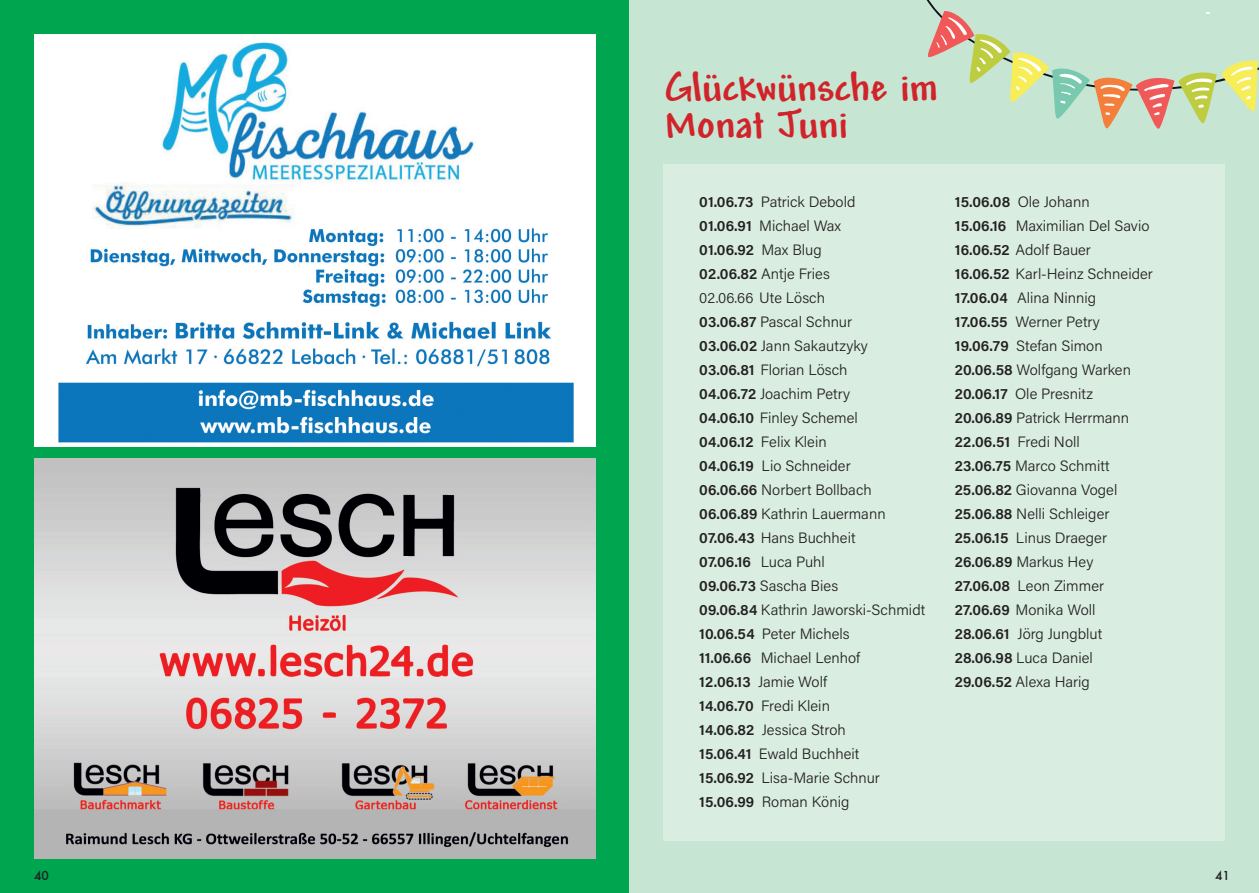
<style>
.page{position:relative;width:1259px;height:893px;background:#fff}
.page>*{position:absolute;margin:0;border:0;box-sizing:border-box;transform-origin:0 0}
.t1{font:700 42.3px/36.9px "Andy";color:#d1232a}
.t2{font:15px/24px "Acumin Variable Concept";color:#231f20}
.t3{font:500 12px "Futura";color:#231f20}
</style>
<div class="page">
<div style="left:0;top:0;width:629px;height:893px;background:#00a54f"></div>
<div style="left:629px;top:0;width:630px;height:893px;background:#c6e5d3"></div>
<div style="left:34px;top:34px;width:561px;height:412px;background:#fff"></div>
<img style="left:58px;top:42px;width:516px;height:401px">
<img style="left:34px;top:459px;width:561px;height:400px">
<div style="left:663px;top:164px;width:562px;height:676px;background:#d9ede1"></div>
<svg style="left:926px;top:0;width:333px;height:129px"></svg>
<h1 class="t1" style="left:665px;top:72px;width:274px">Glückwünsche im<br>Monat Juni</h1>
<p class="t2" style="left:699px;top:189px;width:227px">01.06.73 Patrick Debold<br>01.06.91 Michael Wax<br>01.06.92 Max Blug<br>02.06.82 Antje Fries<br>02.06.66 Ute Lösch<br>03.06.87 Pascal Schnur<br>03.06.02 Jann Sakautzyky<br>03.06.81 Florian Lösch<br>04.06.72 Joachim Petry<br>04.06.10 Finley Schemel<br>04.06.12 Felix Klein<br>04.06.19 Lio Schneider<br>06.06.66 Norbert Bollbach<br>06.06.89 Kathrin Lauermann<br>07.06.43 Hans Buchheit<br>07.06.16 Luca Puhl<br>09.06.73 Sascha Bies<br>09.06.84 Kathrin Jaworski-Schmidt<br>10.06.54 Peter Michels<br>11.06.66 Michael Lenhof<br>12.06.13 Jamie Wolf<br>14.06.70 Fredi Klein<br>14.06.82 Jessica Stroh<br>15.06.41 Ewald Buchheit<br>15.06.92 Lisa-Marie Schnur<br>15.06.99 Roman König</p>
<p class="t2" style="left:955px;top:189px;width:199px">15.06.08 Ole Johann<br>15.06.16 Maximilian Del Savio<br>16.06.52 Adolf Bauer<br>16.06.52 Karl-Heinz Schneider<br>17.06.04 Alina Ninnig<br>17.06.55 Werner Petry<br>19.06.79 Stefan Simon<br>20.06.58 Wolfgang Warken<br>20.06.17 Ole Presnitz<br>20.06.89 Patrick Herrmann<br>22.06.51 Fredi Noll<br>23.06.75 Marco Schmitt<br>25.06.82 Giovanna Vogel<br>25.06.88 Nelli Schleiger<br>25.06.15 Linus Draeger<br>26.06.89 Markus Hey<br>27.06.08 Leon Zimmer<br>27.06.69 Monika Woll<br>28.06.61 Jörg Jungblut<br>28.06.98 Luca Daniel<br>29.06.52 Alexa Harig</p>
<p class="t3" style="left:34px;top:867px;width:16px">40</p>
<p class="t3" style="left:1215px;top:867px;width:16px">41</p>
</div>
